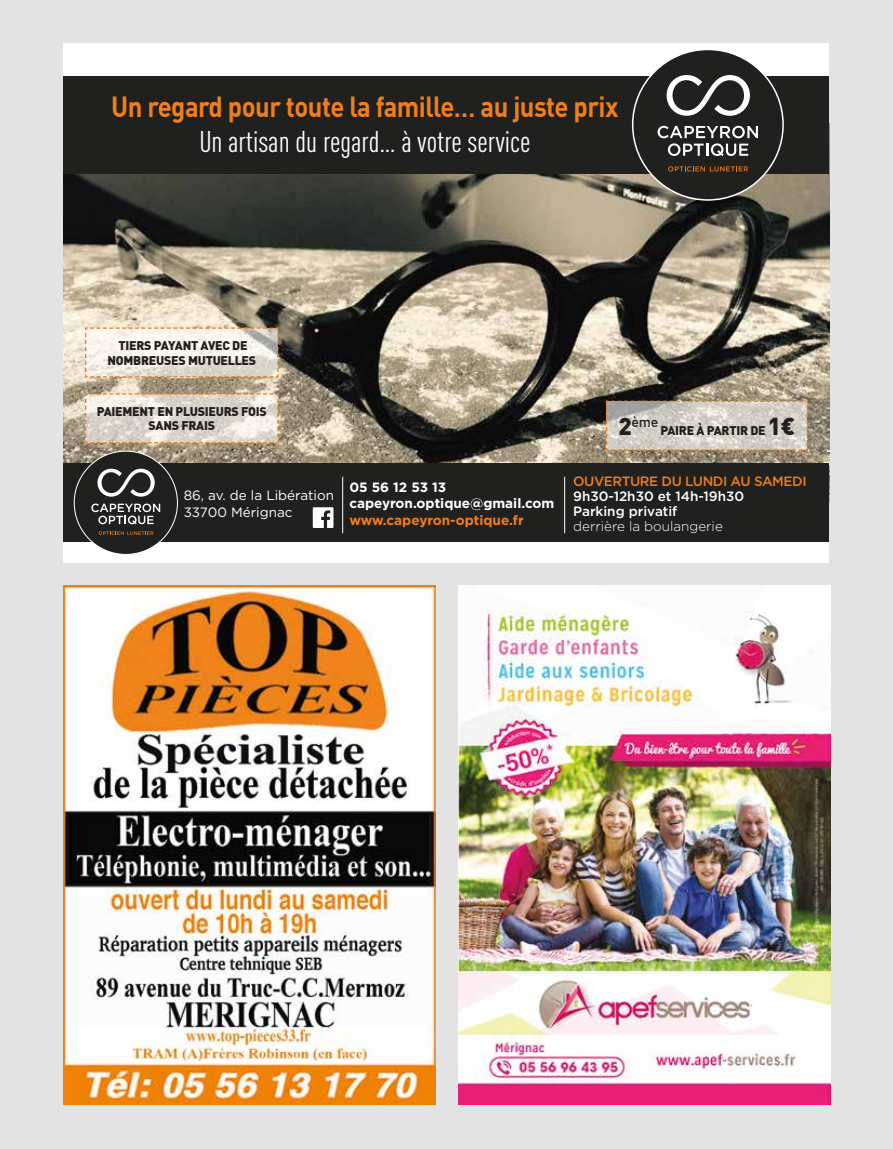
<style>
.page{position:relative;width:893px;height:1149px;background:#fff}
.page>*{position:absolute;margin:0;border:0;box-sizing:border-box;transform-origin:0 0}
.t1{font:condensed 29.55px "DIN Pro";color:#fff}
.t2{font:700 28.5px "DIN Pro";letter-spacing:-.02em;color:#ef7e1c;scale:.9 1}
.t3{font:500 13.95px "DIN Pro";color:#20201f}
.t4{font:700 13.5px/16.5px "Gotham";color:#fff}
.t5{font:500 13.5px/15px "Gotham";color:#fff}
.t6{font:13.5px/16.5px "Gotham";color:#fff}
.t7{font:500 13.5px "Gotham";letter-spacing:-.03em;color:#ef7e1c}
.t8{font:700 13.5px "Gotham";color:#ef7e1c}
.t9{font:300 13.5px "Gotham";color:#fff}
.t10{font:900 12.3px/14.9px "DIN Pro";letter-spacing:-.02em;color:#20201f;text-align:center}
.s1{font-weight:900;font-size:24px}
.s2{font-size:24px}
</style>
<div class="page">
<div style="left:0;top:0;width:893px;height:1148px;background:#e3e3e3"></div>
<div style="left:64px;top:44px;width:765px;height:519px;background:#fff"></div>
<img style="left:64px;top:174px;width:765px;height:289px">
<div style="left:64px;top:76px;width:765px;height:98px;background:#20201f"></div>
<div style="left:633px;top:49px;width:150px;height:151px;background:#20201f;border-radius:50%"></div>
<svg style="left:667px;top:75px;width:83px;height:41px"></svg>
<svg style="left:658px;top:126px;width:100px;height:30px"></svg>
<svg style="left:668px;top:166px;width:80px;height:5px"></svg>
<div style="left:64px;top:463px;width:765px;height:79px;background:#20201f"></div>
<svg style="left:313px;top:507px;width:20px;height:21px"></svg>
<hr style="left:342px;top:476px;width:1px;height:57px;background:#fff">
<hr style="left:564px;top:476px;width:1px;height:57px;background:#fff">
<div style="left:74px;top:451px;width:103px;height:103px;background:#20201f;border-radius:50%"></div>
<svg style="left:98px;top:468px;width:57px;height:28px"></svg>
<svg style="left:91px;top:503px;width:69px;height:21px"></svg>
<svg style="left:99px;top:531px;width:54px;height:3px"></svg>
<svg style="left:84px;top:327px;width:195px;height:51px"></svg>
<svg style="left:84px;top:392px;width:195px;height:52px"></svg>
<svg style="left:605px;top:400px;width:204px;height:51px"></svg>
<img style="left:63px;top:585px;width:372px;height:519px">
<img style="left:459px;top:585px;width:372px;height:519px">
<h2 class="t2" style="left:111px;top:87px;width:565px">Un regard pour toute la famille… au juste prix</h2>
<h1 class="t1" style="left:199px;top:120px;width:333px">Un artisan du regard… à votre service</h1>
<p class="t10" style="left:107px;top:337px;width:150px">TIERS PAYANT AVEC DE<br>NOMBREUSES MUTUELLES</p>
<p class="t10" style="left:97px;top:403px;width:171px">PAIEMENT EN PLUSIEURS FOIS<br>SANS FRAIS</p>
<p class="t3" style="left:619px;top:412px;width:41px"><span class="s1">2</span>ème</p>
<p class="t10" style="left:660px;top:422px;width:136px">PAIRE À PARTIR DE <span class="s2">1€</span></p>
<p class="t6" style="left:184px;top:486px;width:152px">86, av. de la Libération<br>33700 Mérignac</p>
<p class="t4" style="left:349px;top:478px;width:207px">05 56 12 53 13 capeyron.optique@gmail.com</p>
<p class="t8" style="left:349px;top:511px;width:176px">www.capeyron-optique.fr</p>
<p class="t7" style="left:573px;top:472px;width:235px">OUVERTURE DU LUNDI AU SAMEDI</p>
<p class="t5" style="left:573px;top:488px;width:173px">9h30-12h30 et 14h-19h30<br>Parking privatif</p>
<p class="t9" style="left:573px;top:518px;width:151px">derrière la boulangerie</p>
</div>
